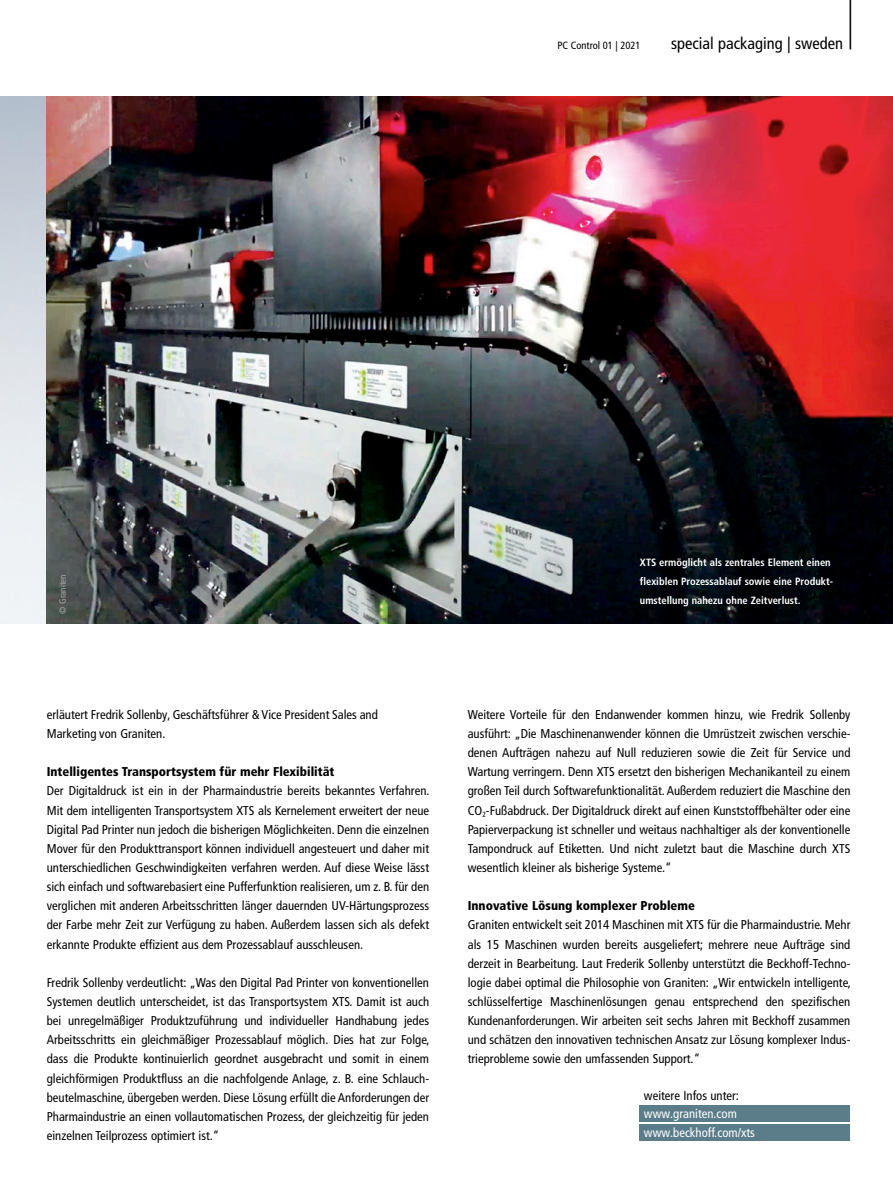
<style>
.page{position:relative;width:893px;height:1191px;background:#fff}
.page>*{position:absolute;margin:0;border:0;box-sizing:border-box;transform-origin:0 0}
.t1{font:300 condensed 61.8px "Frutiger LT Pro";color:#000;scale:.49 1}
.t2{font:condensed 16.5px "Frutiger LT Pro";color:#000}
.t3{font:condensed 12.75px/19.2px "Frutiger LT Pro";color:#000;text-align:justify}
.t4{font:900 condensed 12.75px "Frutiger LT Pro";color:#000}
.t5{font:condensed 12.75px/18.8px "Frutiger LT Pro";color:#fff}
.t6{font:700 condensed 10.5px/19.2px "Frutiger LT Pro";color:#fff}
.t7{font:condensed 10.5px "Frutiger LT Pro";color:#000}
.t8{font:condensed 9px "Frutiger LT Pro";color:#a7a8ab}
</style>
<div class="page">
<img style="left:0;top:97px;width:893px;height:526px">
<div style="left:640px;top:1105px;width:210px;height:16px;background:#5b7d8a"></div>
<div style="left:640px;top:1124px;width:210px;height:16px;background:#5b7d8a"></div>
<h1 class="t1" style="left:847px;top:-23px;width:15px">|</h1>
<p class="t7" style="left:557px;top:39px;width:85px">PC Control 01 | 2021</p>
<p class="t2" style="left:671px;top:34px;width:173px">special packaging | sweden</p>
<p class="t8" style="left:58px;top:613px;width:41px;rotate:-90deg">© Graniten</p>
<p class="t3" style="left:47px;top:705px;width:333px">erläutert Fredrik Sollenby, Geschäftsführer &amp; Vice President Sales and<br>Marketing von Graniten.</p>
<p class="t4" style="left:47px;top:764px;width:289px">Intelligentes Transportsystem für mehr Flexibilität</p>
<p class="t3" style="left:47px;top:781px;width:384px">Der Digitaldruck ist ein in der Pharmaindustrie bereits bekanntes Verfahren.<br>Mit dem intelligenten Transportsystem XTS als Kernelement erweitert der neue Digital Pad Printer nun jedoch die bisherigen Möglichkeiten. Denn die einzelnen Mover für den Produkttransport können individuell angesteuert und daher mit unterschiedlichen Geschwindigkeiten verfahren werden. Auf diese Weise lässt sich einfach und softwarebasiert eine Pufferfunktion realisieren, um z. B. für den verglichen mit anderen Arbeitsschritten länger dauernden UV-Härtungsprozess der Farbe mehr Zeit zur Verfügung zu haben. Außerdem lassen sich als defekt erkannte Produkte effizient aus dem Prozessablauf ausschleusen.</p>
<p class="t3" style="left:47px;top:973px;width:384px">Fredrik Sollenby verdeutlicht: „Was den Digital Pad Printer von konventionellen Systemen deutlich unterscheidet, ist das Transportsystem XTS. Damit ist auch bei unregelmäßiger Produktzuführung und individueller Handhabung jedes Arbeitsschritts ein gleichmäßiger Prozessablauf möglich. Dies hat zur Folge, dass die Produkte kontinuierlich geordnet ausgebracht und somit in einem gleichförmigen Produktfluss an die nachfolgende Anlage, z. B. eine Schlauch&shy;beutelmaschine, übergeben werden. Diese Lösung erfüllt die Anforderungen der Pharmaindustrie an einen vollautomatischen Prozess, der gleichzeitig für jeden einzelnen Teilprozess optimiert ist.“</p>
<p class="t6" style="left:640px;top:552px;width:194px">XTS ermöglicht als zentrales Element einen flexiblen Prozessablauf sowie eine Produkt&shy;umstellung nahezu ohne Zeitverlust.</p>
<p class="t3" style="left:468px;top:705px;width:384px">Weitere Vorteile für den Endanwender kommen hinzu, wie Fredrik Sollenby ausführt: „Die Maschinenanwender können die Umrüstzeit zwischen verschie&shy;denen Aufträgen nahezu auf Null reduzieren sowie die Zeit für Service und Wartung verringern. Denn XTS ersetzt den bisherigen Mechanikanteil zu einem großen Teil durch Softwarefunktionalität. Außerdem reduziert die Maschine den CO<sub>2</sub>-Fußabdruck. Der Digitaldruck direkt auf einen Kunststoffbehälter oder eine Papierverpackung ist schneller und weitaus nachhaltiger als der konventionelle Tampondruck auf Etiketten. Und nicht zuletzt baut die Maschine durch XTS wesentlich kleiner als bisherige Systeme.“</p>
<p class="t4" style="left:468px;top:898px;width:229px">Innovative Lösung komplexer Probleme</p>
<p class="t3" style="left:468px;top:915px;width:385px">Graniten entwickelt seit 2014 Maschinen mit XTS für die Pharmaindustrie. Mehr als 15 Maschinen wurden bereits ausgeliefert; mehrere neue Aufträge sind derzeit in Bearbeitung. Laut Frederik Sollenby unterstützt die Beckhoff-Techno&shy;logie dabei optimal die Philosophie von Graniten: „Wir entwickeln intelligente, schlüsselfertige Maschinenlösungen genau entsprechend den spezifischen Kundenanforderungen. Wir arbeiten seit sechs Jahren mit Beckhoff zusammen und schätzen den innovativen technischen Ansatz zur Lösung komplexer Indus&shy;trieprobleme sowie den umfassenden Support.“</p>
<p class="t3" style="left:644px;top:1086px;width:97px">weitere Infos unter:</p>
<p class="t5" style="left:644px;top:1104px;width:112px">www.graniten.com www.beckhoff.com/xts</p>
</div>
